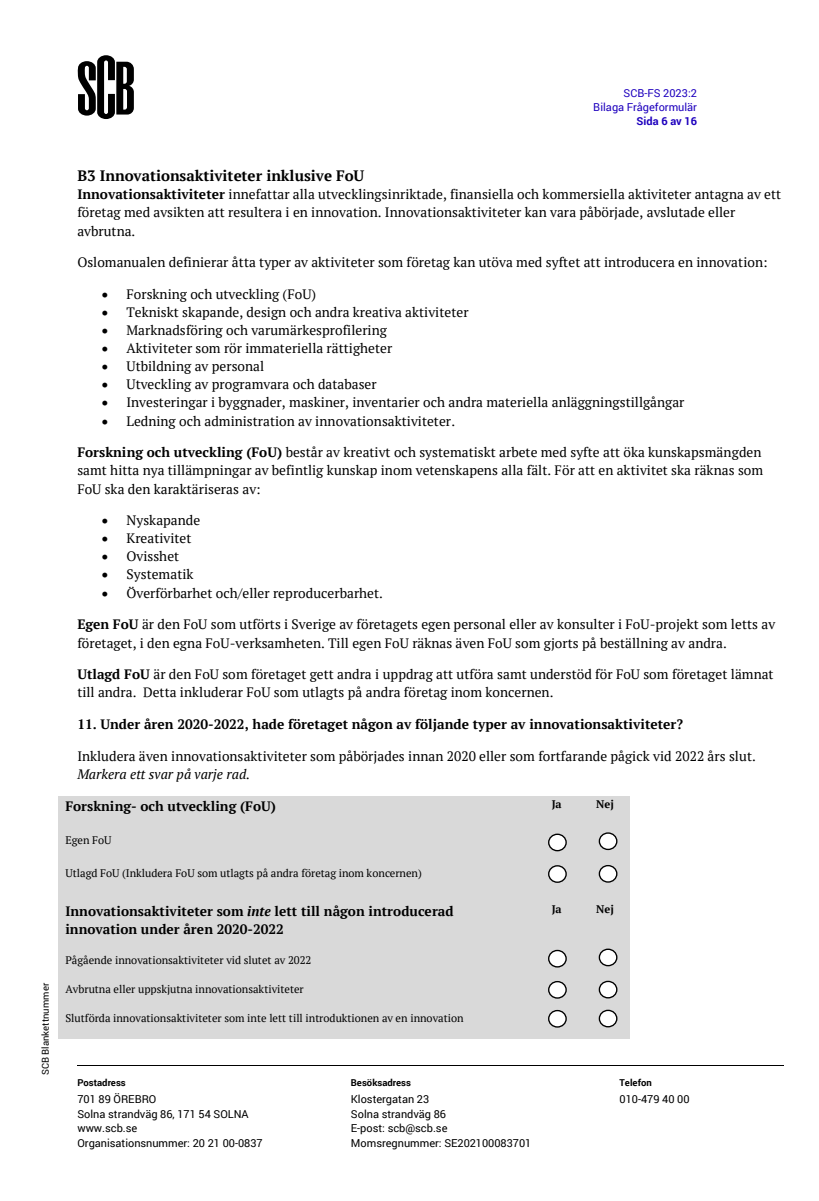
<style>
.page{position:relative;width:819px;height:1201px;background:#fff}
.page>*{position:absolute;margin:0;border:0;box-sizing:border-box;transform-origin:0 0}
.t1{font:700 15.05px "PT Serif";letter-spacing:-.005em;color:#000}
.t2{font:13.65px/18px "PT Serif";color:#000}
.t3{font:700 13.65px/18.2px "PT Serif";letter-spacing:.005em;color:#000}
.t4{font:11.03px "PT Serif";color:#000}
.t5{font:11.03px/14.3px "Roboto";color:#000}
.t6{font:11.03px/14.3px "Roboto";color:#1e00be;text-align:right}
.t7{font:700 11.03px "PT Serif";color:#000}
.t8{font:700 9.45px "Roboto";letter-spacing:.005em;color:#000}
.t9{font:9.45px "Roboto";letter-spacing:.005em;color:#000}
.s1{font-weight:700}
.s2{font-style:italic}
</style>
<div class="page">
<hr style="left:77px;top:1064px;width:258px;height:1px;background:#000">
<hr style="left:351px;top:1064px;width:253px;height:1px;background:#000">
<hr style="left:620px;top:1064px;width:164px;height:1px;background:#000">
<svg style="left:78px;top:55px;width:56px;height:64px"></svg>
<div style="left:58px;top:796px;width:474px;height:37px;background:#d9d9d9"></div>
<div style="left:532px;top:796px;width:49px;height:37px;background:#d9d9d9"></div>
<div style="left:581px;top:796px;width:48px;height:37px;background:#d9d9d9"></div>
<div style="left:58px;top:833px;width:474px;height:32px;background:#d9d9d9"></div>
<div style="left:532px;top:833px;width:49px;height:32px;background:#d9d9d9"></div>
<div style="left:581px;top:833px;width:48px;height:32px;background:#d9d9d9"></div>
<div style="left:58px;top:865px;width:474px;height:18px;background:#d9d9d9"></div>
<div style="left:532px;top:865px;width:49px;height:18px;background:#d9d9d9"></div>
<div style="left:581px;top:865px;width:48px;height:18px;background:#d9d9d9"></div>
<div style="left:58px;top:883px;width:474px;height:18px;background:#d9d9d9"></div>
<div style="left:532px;top:883px;width:49px;height:18px;background:#d9d9d9"></div>
<div style="left:581px;top:883px;width:48px;height:18px;background:#d9d9d9"></div>
<div style="left:58px;top:901px;width:474px;height:36px;background:#d9d9d9"></div>
<div style="left:532px;top:901px;width:49px;height:36px;background:#d9d9d9"></div>
<div style="left:581px;top:901px;width:48px;height:36px;background:#d9d9d9"></div>
<div style="left:58px;top:937px;width:474px;height:44px;background:#d9d9d9"></div>
<div style="left:532px;top:937px;width:49px;height:44px;background:#d9d9d9"></div>
<div style="left:581px;top:937px;width:48px;height:44px;background:#d9d9d9"></div>
<div style="left:58px;top:981px;width:474px;height:29px;background:#d9d9d9"></div>
<div style="left:532px;top:981px;width:49px;height:29px;background:#d9d9d9"></div>
<div style="left:581px;top:981px;width:48px;height:29px;background:#d9d9d9"></div>
<div style="left:58px;top:1010px;width:474px;height:29px;background:#d9d9d9"></div>
<div style="left:532px;top:1010px;width:49px;height:29px;background:#d9d9d9"></div>
<div style="left:581px;top:1010px;width:48px;height:29px;background:#d9d9d9"></div>
<div style="left:548px;top:834px;width:18px;height:16px;background:#fff;border-radius:50%"></div>
<div style="left:548px;top:833px;width:18px;height:18px;border:1px solid #000;border-radius:50%"></div>
<svg style="left:599px;top:833px;width:17px;height:16px"></svg>
<div style="left:598px;top:832px;width:19px;height:18px;border:1px solid #000;border-radius:50%"></div>
<div style="left:548px;top:865px;width:18px;height:17px;background:#fff;border-radius:50%"></div>
<div style="left:548px;top:865px;width:18px;height:18px;border:1px solid #000;border-radius:50%"></div>
<svg style="left:599px;top:865px;width:17px;height:17px"></svg>
<div style="left:598px;top:865px;width:19px;height:17px;border:1px solid #000;border-radius:50%"></div>
<svg style="left:548px;top:950px;width:18px;height:16px"></svg>
<div style="left:548px;top:949px;width:18px;height:18px;border:1px solid #000;border-radius:50%"></div>
<svg style="left:599px;top:949px;width:17px;height:16px"></svg>
<div style="left:598px;top:948px;width:19px;height:18px;border:1px solid #000;border-radius:50%"></div>
<div style="left:548px;top:981px;width:18px;height:17px;background:#fff;border-radius:50%"></div>
<div style="left:548px;top:981px;width:18px;height:17px;border:1px solid #000;border-radius:50%"></div>
<svg style="left:599px;top:981px;width:17px;height:16px"></svg>
<div style="left:598px;top:980px;width:19px;height:18px;border:1px solid #000;border-radius:50%"></div>
<svg style="left:548px;top:1010px;width:18px;height:17px"></svg>
<div style="left:548px;top:1009px;width:18px;height:18px;border:1px solid #000;border-radius:50%"></div>
<svg style="left:599px;top:1010px;width:17px;height:16px"></svg>
<div style="left:598px;top:1009px;width:19px;height:18px;border:1px solid #000;border-radius:50%"></div>
<p class="t6" style="left:593px;top:85px;width:105px">SCB-FS 2023:2<br>Bilaga Frågeformulär<br><span class="s1">Sida 6 av 16</span></p>
<p class="t9" style="left:39px;top:1075px;width:94px;rotate:-90deg">SCB Blankettnummer</p>
<p class="t1" style="left:77px;top:165px;width:288px">B3 Innovationsaktiviteter inklusive FoU</p>
<p class="t2" style="left:77px;top:185px;width:705px"><span class="s1">Innovationsaktiviteter</span> innefattar alla utvecklingsinriktade, finansiella och kommersiella aktiviteter antagna av ett företag med avsikten att resultera i en innovation. Innovationsaktiviteter kan vara påbörjade, avslutade eller avbrutna.</p>
<p class="t2" style="left:77px;top:253px;width:691px">Oslomanualen definierar åtta typer av aktiviteter som företag kan utöva med syftet att introducera en innovation:</p>
<p class="t2" style="left:102px;top:285px;width:216px">• Forskning och utveckling (FoU)</p>
<p class="t2" style="left:102px;top:303px;width:368px">• Tekniskt skapande, design och andra kreativa aktiviteter</p>
<p class="t2" style="left:102px;top:321px;width:286px">• Marknadsföring och varumärkesprofilering</p>
<p class="t2" style="left:102px;top:339px;width:292px">• Aktiviteter som rör immateriella rättigheter</p>
<p class="t2" style="left:102px;top:357px;width:164px">• Utbildning av personal</p>
<p class="t2" style="left:102px;top:375px;width:276px">• Utveckling av programvara och databaser</p>
<p class="t2" style="left:102px;top:393px;width:584px">• Investeringar i byggnader, maskiner, inventarier och andra materiella anläggningstillgångar</p>
<p class="t2" style="left:102px;top:412px;width:355px">• Ledning och administration av innovationsaktiviteter.</p>
<p class="t2" style="left:77px;top:443px;width:687px"><span class="s1">Forskning och utveckling (FoU)</span> består av kreativt och systematiskt arbete med syfte att öka kunskapsmängden samt hitta nya tillämpningar av befintlig kunskap inom vetenskapens alla fält. För att en aktivitet ska räknas som<br>FoU ska den karaktäriseras av:</p>
<p class="t2" style="left:102px;top:511px;width:100px">• Nyskapande</p>
<p class="t2" style="left:102px;top:529px;width:91px">• Kreativitet</p>
<p class="t2" style="left:102px;top:547px;width:79px">• Ovisshet</p>
<p class="t2" style="left:102px;top:565px;width:93px">• Systematik</p>
<p class="t2" style="left:102px;top:584px;width:282px">• Överförbarhet och/eller reproducerbarhet.</p>
<p class="t2" style="left:77px;top:615px;width:699px"><span class="s1">Egen FoU</span> är den FoU som utförts i Sverige av företagets egen personal eller av konsulter i FoU-projekt som letts av företaget, i den egna FoU-verksamheten. Till egen FoU räknas även FoU som gjorts på beställning av andra.</p>
<p class="t2" style="left:77px;top:665px;width:697px"><span class="s1">Utlagd FoU</span> är den FoU som företaget gett andra i uppdrag att utföra samt understöd för FoU som företaget lämnat till andra. Detta inkluderar FoU som utlagts på andra företag inom koncernen.</p>
<p class="t3" style="left:77px;top:715px;width:607px">11. Under åren 2020-2022, hade företaget någon av följande typer av innovationsaktiviteter?</p>
<p class="t2" style="left:77px;top:746px;width:680px">Inkludera även innovationsaktiviteter som påbörjades innan 2020 eller som fortfarande pågick vid 2022 års slut.<br><span class="s2">Markera ett svar på varje rad.</span></p>
<p class="t3" style="left:65px;top:796px;width:212px">Forskning- och utveckling (FoU)</p>
<p class="t7" style="left:551px;top:796px;width:12px">Ja</p>
<p class="t7" style="left:596px;top:796px;width:19px">Nej</p>
<p class="t4" style="left:65px;top:833px;width:48px">Egen FoU</p>
<p class="t4" style="left:65px;top:865px;width:358px">Utlagd FoU (Inkludera FoU som utlagts på andra företag inom koncernen)</p>
<p class="t3" style="left:65px;top:901px;width:389px">Innovationsaktiviteter som <span class="s2">inte</span> lett till någon introducerad innovation under åren 2020-2022</p>
<p class="t7" style="left:551px;top:901px;width:12px">Ja</p>
<p class="t7" style="left:596px;top:901px;width:19px">Nej</p>
<p class="t4" style="left:65px;top:952px;width:247px">Pågående innovationsaktiviteter vid slutet av 2022</p>
<p class="t4" style="left:65px;top:981px;width:240px">Avbrutna eller uppskjutna innovationsaktiviteter</p>
<p class="t4" style="left:65px;top:1010px;width:400px">Slutförda innovationsaktiviteter som inte lett till introduktionen av en innovation</p>
<p class="t8" style="left:77px;top:1076px;width:50px">Postadress</p>
<p class="t8" style="left:351px;top:1076px;width:62px">Besöksadress</p>
<p class="t8" style="left:619px;top:1076px;width:34px">Telefon</p>
<p class="t5" style="left:77px;top:1091px;width:187px">701 89 ÖREBRO<br>Solna strandväg 86, 171 54 SOLNA www.scb.se<br>Organisationsnummer: 20 21 00-0837</p>
<p class="t5" style="left:351px;top:1091px;width:182px">Klostergatan 23<br>Solna strandväg 86<br>E-post: scb@scb.se<br>Momsregnummer: SE202100083701</p>
<p class="t5" style="left:619px;top:1091px;width:72px">010-479 40 00</p>
</div>
